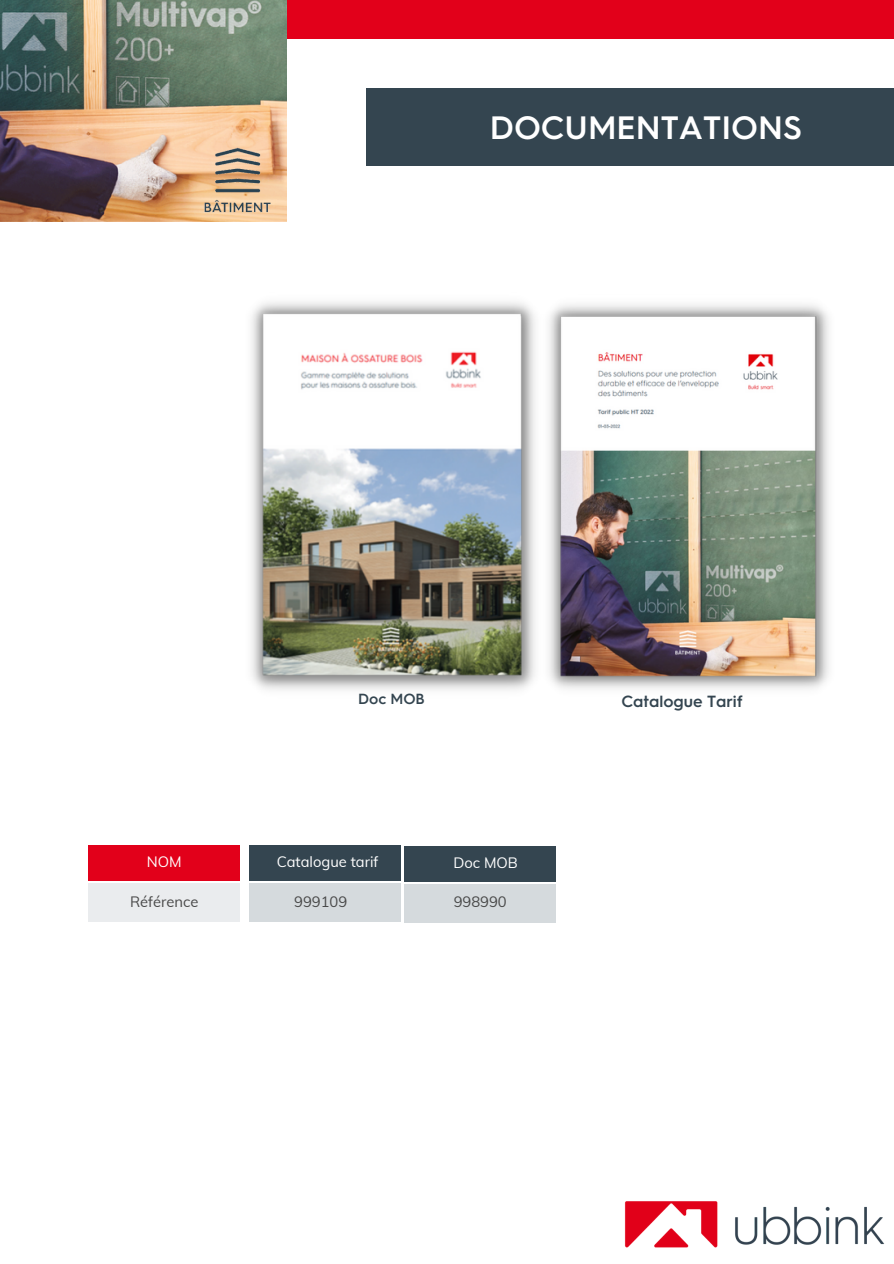
<style>
.page{position:relative;width:894px;height:1264px;background:#fff}
.page>*{position:absolute;margin:0;border:0;box-sizing:border-box;transform-origin:0 0}
.t1{font:600 32.4px "HGS3";color:#fff}
.t2{font:600 16.2px "HGS3";color:#344550}
.t3{font:14.7px "Muli";color:#fff}
.t4{font:14.7px "Muli";color:#494949}
.t5{font:600 14.7px "HGS3";color:#344550}
</style>
<div class="page">
<div style="left:366px;top:88px;width:527px;height:77px;background:#344550"></div>
<div style="left:0;top:0;width:893px;height:39px;background:#e2001a"></div>
<img style="left:624px;top:1201px;width:260px;height:47px">
<div style="left:88px;top:883px;width:152px;height:38px;background:#eaecee"></div>
<div style="left:88px;top:845px;width:152px;height:35px;background:#e2001a"></div>
<div style="left:249px;top:883px;width:152px;height:38px;background:#d5dadd"></div>
<div style="left:249px;top:845px;width:152px;height:35px;background:#344550"></div>
<img style="left:251px;top:302px;width:578px;height:388px">
<div style="left:404px;top:884px;width:151px;height:38px;background:#d5dadd"></div>
<div style="left:404px;top:845px;width:151px;height:36px;background:#344550"></div>
<img style="left:0;top:0;width:286px;height:221px">
<img style="left:193px;top:134px;width:94px;height:88px">
<p class="t1" style="left:489px;top:108px;width:314px">DOCUMENTATIONS</p>
<p class="t5" style="left:358px;top:690px;width:68px">Doc MOB</p>
<p class="t2" style="left:621px;top:691px;width:123px">Catalogue Tarif</p>
<h4 class="t3" style="left:147px;top:852px;width:36px">NOM</h4>
<p class="t3" style="left:277px;top:852px;width:103px">Catalogue tarif</p>
<h3 class="t4" style="left:294px;top:891px;width:54px">999109</h3>
<h4 class="t4" style="left:130px;top:891px;width:70px">Référence</h4>
<p class="t3" style="left:453px;top:853px;width:66px">Doc MOB</p>
<p class="t4" style="left:453px;top:891px;width:54px">998990</p>
</div>
